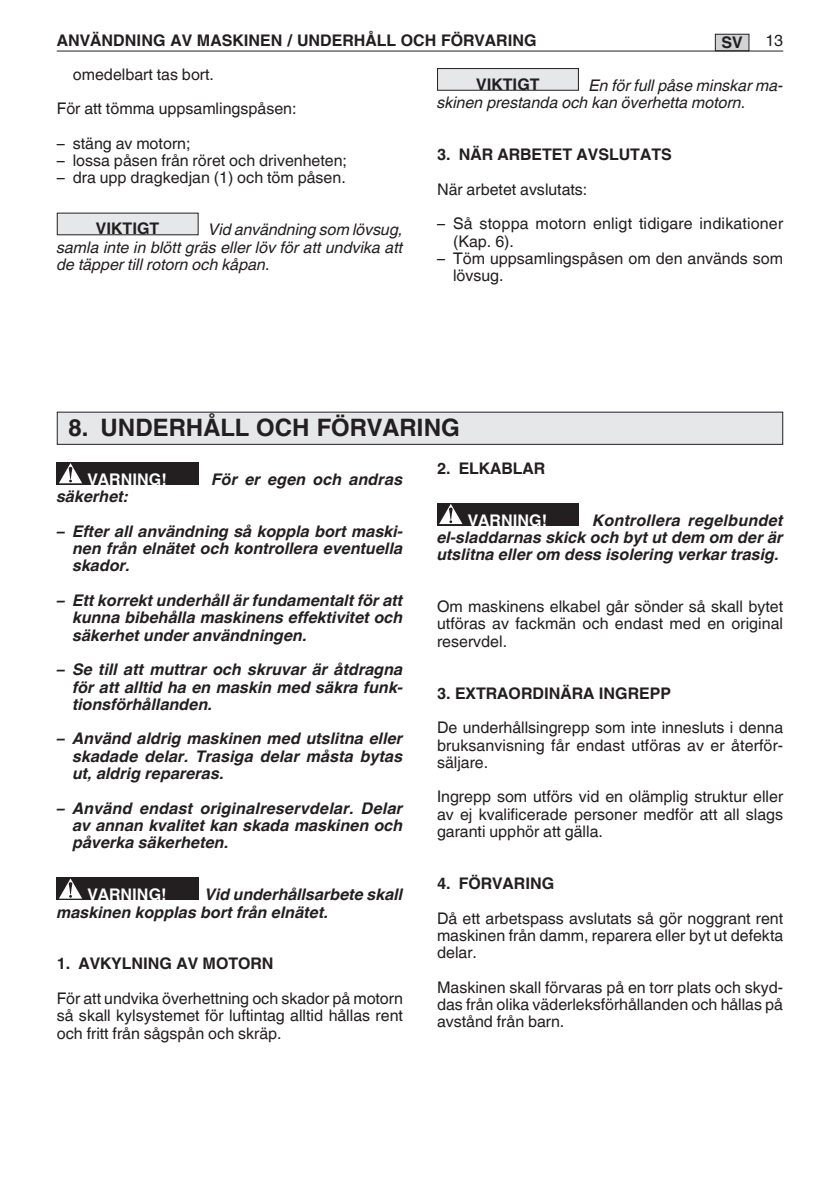
<style>
.page{position:relative;width:840px;height:1191px;background:#fff}
.page>*{position:absolute;margin:0;border:0;box-sizing:border-box;transform-origin:0 0}
.titolo{font:700 24px "Helvetica World";color:#231f20}
.Normale{font:16px/17.4px "Helvetica World";color:#231f20;text-align:justify}
.Normale-2{font:italic 700 16px/17.4px "Helvetica World";color:#231f20;text-align:justify}
.t1{font:italic 16px/17.2px "Helvetica World";color:#231f20;text-align:justify}
.Normale-3{font:700 16px "Helvetica World";color:#231f20}
.Normale-4{font:700 16px "Helvetica World";color:#fff}
</style>
<div class="page">
<div style="left:715px;top:34px;width:33px;height:17px;background:#d1d2d4"></div>
<div style="left:714px;top:34px;width:34px;height:17px;border:1px solid #231f20"></div>
<hr style="left:57px;top:51px;width:725px;height:1px;background:#231f20">
<div style="left:57px;top:213px;width:141px;height:22px;background:#e6e7e9"></div>
<div style="left:437px;top:69px;width:141px;height:21px;background:#e6e7e9"></div>
<div style="left:437px;top:68px;width:141px;height:23px;border:1px solid #231f20"></div>
<svg style="left:57px;top:462px;width:28px;height:23px"></svg>
<svg style="left:59px;top:463px;width:23px;height:20px"></svg>
<div style="left:85px;top:462px;width:114px;height:23px;background:#231f20"></div>
<svg style="left:57px;top:877px;width:28px;height:23px"></svg>
<svg style="left:59px;top:878px;width:23px;height:20px"></svg>
<div style="left:85px;top:877px;width:113px;height:23px;background:#231f20"></div>
<div style="left:437px;top:503px;width:28px;height:22px;background:#231f20"></div>
<svg style="left:439px;top:504px;width:23px;height:20px"></svg>
<svg style="left:448px;top:507px;width:4px;height:13px"></svg>
<div style="left:465px;top:503px;width:113px;height:22px;background:#231f20"></div>
<div style="left:57px;top:411px;width:725px;height:34px;background:#e6e7e9;border:1px solid #231f20"></div>
<p class="Normale-3" style="left:57px;top:31px;width:481px">ANVÄNDNING AV MASKINEN / UNDERHÅLL OCH FÖRVARING</p>
<p class="Normale-3" style="left:721px;top:33px;width:23px">SV</p>
<p class="Normale" style="left:765px;top:31px;width:19px">13</p>
<p class="Normale" style="left:73px;top:65px;width:143px">omedelbart tas bort.</p>
<p class="Normale" style="left:57px;top:100px;width:241px">För att tömma uppsamlingspåsen:</p>
<p class="Normale" style="left:57px;top:134px;width:135px">– stäng av motorn;</p>
<p class="Normale" style="left:57px;top:152px;width:291px">– lossa påsen från röret och drivenheten;</p>
<p class="Normale" style="left:57px;top:169px;width:290px">– dra upp dragkedjan (1) och töm påsen.</p>
<p class="Normale-3" style="left:96px;top:219px;width:65px">VIKTIGT</p>
<p class="Normale-3" style="left:476px;top:75px;width:65px">VIKTIGT</p>
<p class="t1" style="left:437px;top:77px;width:347px;text-indent:152px">En för full påse minskar ma&shy;skinen prestanda och kan överhetta motorn.</p>
<p class="Normale-3" style="left:437px;top:145px;width:236px">3. NÄR ARBETET AVSLUTATS</p>
<p class="Normale" style="left:437px;top:180px;width:152px">När arbetet avslutats:</p>
<p class="Normale" style="left:453px;top:215px;width:331px;text-indent:-16px">– Så stoppa motorn enligt tidigare indikationer (Kap. 6).</p>
<p class="Normale" style="left:453px;top:249px;width:331px;text-indent:-16px">– Töm uppsamlingspåsen om den används som lövsug.</p>
<p class="t1" style="left:57px;top:221px;width:347px;text-indent:152px">Vid användning som lövsug, samla inte in blött gräs eller löv för att undvika att de täpper till rotorn och kåpan.</p>
<p class="titolo" style="left:68px;top:414px;width:393px">8. UNDERHÅLL OCH FÖRVARING</p>
<p class="Normale-4" style="left:87px;top:470px;width:81px">VARNING!</p>
<p class="Normale-2" style="left:212px;top:470px;width:192px">För er egen och andras</p>
<p class="Normale-2" style="left:57px;top:488px;width:73px">säkerhet:</p>
<p class="Normale-2" style="left:73px;top:522px;width:331px;text-indent:-16px">– Efter all användning så koppla bort maski&shy;nen från elnätet och kontrollera eventuella skador.</p>
<p class="Normale-2" style="left:73px;top:592px;width:331px;text-indent:-16px">– Ett korrekt underhåll är fundamentalt för att kunna bibehålla maskinens effektivitet och säkerhet under användningen.</p>
<p class="Normale-2" style="left:73px;top:661px;width:331px;text-indent:-16px">– Se till att muttrar och skruvar är åtdragna för att alltid ha en maskin med säkra funk&shy;tionsförhållanden.</p>
<p class="Normale-2" style="left:73px;top:730px;width:331px;text-indent:-16px">– Använd aldrig maskinen med utslitna eller skadade delar. Trasiga delar måsta bytas ut, aldrig repareras.</p>
<p class="Normale-2" style="left:73px;top:799px;width:331px;text-indent:-16px">– Använd endast originalreservdelar. Delar av annan kvalitet kan skada maskinen och påverka säkerheten.</p>
<p class="Normale-4" style="left:87px;top:885px;width:81px">VARNING!</p>
<p class="Normale-2" style="left:57px;top:886px;width:347px;text-indent:148px">Vid underhållsarbete skall maskinen kopplas bort från elnätet.</p>
<p class="Normale-3" style="left:57px;top:954px;width:218px">1. AVKYLNING AV MOTORN</p>
<p class="Normale" style="left:57px;top:989px;width:347px">För att undvika överhettning och skador på motorn så skall kylsystemet för luftintag alltid hållas rent och fritt från sågspån och skräp.</p>
<p class="Normale-3" style="left:437px;top:459px;width:110px">2. ELKABLAR</p>
<p class="Normale-4" style="left:467px;top:510px;width:81px">VARNING!</p>
<p class="Normale-2" style="left:437px;top:511px;width:347px;text-indent:156px">Kontrollera regelbundet el-sladdarnas skick och byt ut dem om der är utslitna eller om dess isolering verkar trasig.</p>
<p class="Normale" style="left:437px;top:598px;width:347px">Om maskinens elkabel går sönder så skall bytet utföras av fackmän och endast med en original reservdel.</p>
<p class="Normale-3" style="left:437px;top:683px;width:235px">3. EXTRAORDINÄRA INGREPP</p>
<p class="Normale" style="left:437px;top:719px;width:347px">De underhållsingrepp som inte innesluts i denna bruksanvisning får endast utföras av er återför&shy;säljare.</p>
<p class="Normale" style="left:437px;top:788px;width:347px">Ingrepp som utförs vid en olämplig struktur eller av ej kvalificerade personer medför att all slags garanti upphör att gälla.</p>
<p class="Normale-3" style="left:437px;top:874px;width:119px">4. FÖRVARING</p>
<p class="Normale" style="left:437px;top:909px;width:347px">Då ett arbetspass avslutats så gör noggrant rent maskinen från damm, reparera eller byt ut defekta delar.</p>
<p class="Normale" style="left:437px;top:978px;width:347px">Maskinen skall förvaras på en torr plats och skyd&shy;das från olika väderleksförhållanden och hållas på avstånd från barn.</p>
</div>
